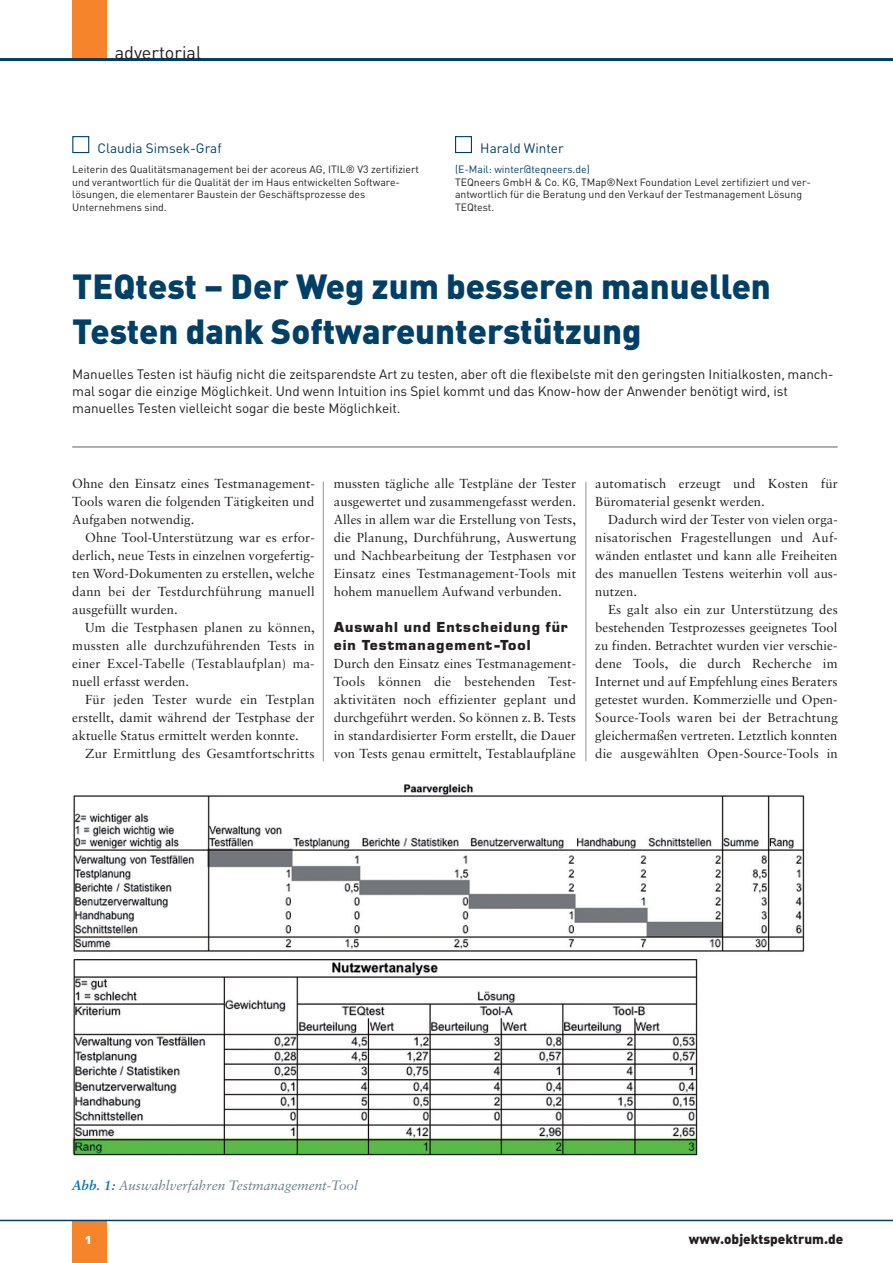
<style>
.page{position:relative;width:893px;height:1263px;background:#fff}
.page>*{position:absolute;margin:0;border:0;box-sizing:border-box;transform-origin:0 0}
.t1{font:34.5px/45px "DIN Black Alternate";color:#003f66}
.t2{font:18px "DIN";color:#231f20}
.t3{font:700 14.25px/18px "Eurostile BQ";letter-spacing:.07em;color:#231f20}
.t4{font:13.5px/17.2px "DIN";letter-spacing:-.005em;color:#231f20}
.t5{font:italic 13.5px "Sabon";color:#6c818c}
.t6{font:13.5px "DIN";color:#003f66}
.t7{font:13.5px "DIN Black Alternate";color:#231f20}
.t8{font:13.5px "DIN Black Alternate";color:#fff}
.t9{font:13.05px/18px "Sabon";letter-spacing:.005em;color:#231f20;text-align:justify}
.t10{font:10.5px/12.6px "DIN";color:#231f20}
.t11{font:10.5px "DIN";color:#003f66}
.s1{font-weight:700;color:#0073bc}
</style>
<div class="page">
<hr style="left:323px;top:482px;width:1px;height:279px;background:#939598">
<hr style="left:586px;top:482px;width:1px;height:279px;background:#939598">
<div style="left:72px;top:136px;width:17px;height:17px;border:1px solid #003f66"></div>
<div style="left:455px;top:136px;width:17px;height:17px;border:1px solid #003f66"></div>
<hr style="left:72px;top:446px;width:766px;height:2px;background:#939598">
<div style="left:72px;top:1220px;width:34px;height:43px;background:#f5842a"></div>
<div style="left:72px;top:0;width:34px;height:60px;background:#f5842a"></div>
<hr style="left:0;top:58px;width:893px;height:3px;background:#003f66">
<hr style="left:0;top:1220px;width:893px;height:1px;background:#003f66">
<img style="left:72px;top:784px;width:733px;height:372px">
<h2 class="t2" style="left:115px;top:46px;width:88px">advertorial</h2>
<p class="t6" style="left:98px;top:143px;width:126px">Claudia Simsek-Graf</p>
<p class="t10" style="left:72px;top:164px;width:348px">Leiterin des Qualitätsmanagement bei der acoreus AG, ITIL® V3 zertifiziert und verantwortlich für die Qualität der im Haus entwickelten Software - lösungen, die elementarer Baustein der Geschäftsprozesse des Unternehmens sind.</p>
<p class="t6" style="left:480px;top:143px;width:85px">Harald Winter</p>
<p class="t11" style="left:455px;top:165px;width:136px">(E-Mail: winter@teqneers.de)</p>
<p class="t10" style="left:455px;top:177px;width:357px">TEQneers GmbH &amp; Co. KG, TMap®Next Foundation Level zertifiziert und ver&shy;antwortlich für die Beratung und den Verkauf der Testmanagement Lösung<br>TEQtest.</p>
<h1 class="t1" style="left:72px;top:267px;width:700px">TEQtest – Der Weg zum besseren manuellen<br>Testen dank Softwareunterstützung</h1>
<p class="t4" style="left:72px;top:367px;width:763px">Manuelles Testen ist häufig nicht die zeitsparendste Art zu testen, aber oft die flexibelste mit den geringsten Initialkosten, manch&shy;mal sogar die einzige Möglichkeit. Und wenn Intuition ins Spiel kommt und das Know-how der Anwender benötigt wird, ist manuelles Testen vielleicht sogar die beste Möglichkeit.</p>
<p class="t9" style="left:72px;top:475px;width:244px">Ohne den Einsatz eines Testmanagement-Tools waren die folgenden Tätigkeiten und Aufgaben notwendig.</p>
<p class="t9" style="left:72px;top:529px;width:244px;text-indent:13px">Ohne Tool-Unterstützung war es erfor&shy;derlich, neue Tests in einzelnen vorgefertig&shy;ten Word-Dokumenten zu erstellen, welche dann bei der Testdurchführung manuell ausgefüllt wurden.</p>
<p class="t9" style="left:72px;top:619px;width:244px;text-indent:13px">Um die Testphasen planen zu können, mussten alle durchzuführenden Tests in einer Excel-Tabelle (Testablaufplan) ma - nuell erfasst werden.</p>
<p class="t9" style="left:72px;top:691px;width:244px;text-indent:13px">Für jeden Tester wurde ein Testplan erstellt, damit während der Testphase der aktuelle Status ermittelt werden konnte.</p>
<p class="t9" style="left:85px;top:745px;width:231px">Zur Ermittlung des Gesamtfortschritts</p>
<p class="t9" style="left:334px;top:475px;width:244px">mussten tägliche alle Testpläne der Tester ausgewertet und zusammengefasst werden.<br>Alles in allem war die Erstellung von Tests, die Planung, Durchführung, Auswertung und Nachbearbeitung der Testphasen vor Einsatz eines Testmanagement-Tools mit hohem manuellem Aufwand verbunden.</p>
<p class="t3" style="left:334px;top:619px;width:236px">Auswahl und Entscheidung für ein Testmanagement-Tool</p>
<p class="t9" style="left:334px;top:655px;width:244px">Durch den Einsatz eines Testmanagement-Tools können die bestehenden Test - aktivitäten noch effizienter geplant und durchgeführt werden. So können z. B. Tests in standardisierter Form erstellt, die Dauer von Tests genau ermittelt, Testablaufpläne</p>
<p class="t9" style="left:595px;top:475px;width:244px">automatisch erzeugt und Kosten für<br>Büromaterial gesenkt werden.</p>
<p class="t9" style="left:595px;top:511px;width:244px;text-indent:13px">Dadurch wird der Tester von vielen orga&shy;nisatorischen Fragestellungen und Auf - wänden entlastet und kann alle Freiheiten des manuellen Testens weiterhin voll aus&shy;nutzen.</p>
<p class="t9" style="left:595px;top:601px;width:244px;text-indent:13px">Es galt also ein zur Unterstützung des bestehenden Testprozesses geeignetes Tool zu finden. Betrachtet wurden vier verschie&shy;dene Tools, die durch Recherche im Internet und auf Empfehlung eines Beraters getestet wurden. Kommerzielle und Open-Source-Tools waren bei der Betrachtung gleichermaßen vertreten. Letztlich konnten die ausgewählten Open-Source-Tools in</p>
<p class="t5" style="left:72px;top:1180px;width:287px"><span class="s1">Abb. 1:</span> Auswahlverfahren Testmanagement-Tool</p>
<p class="t8" style="left:85px;top:1234px;width:8px">1</p>
<p class="t7" style="left:689px;top:1234px;width:156px">www.objektspektrum.de</p>
</div>
